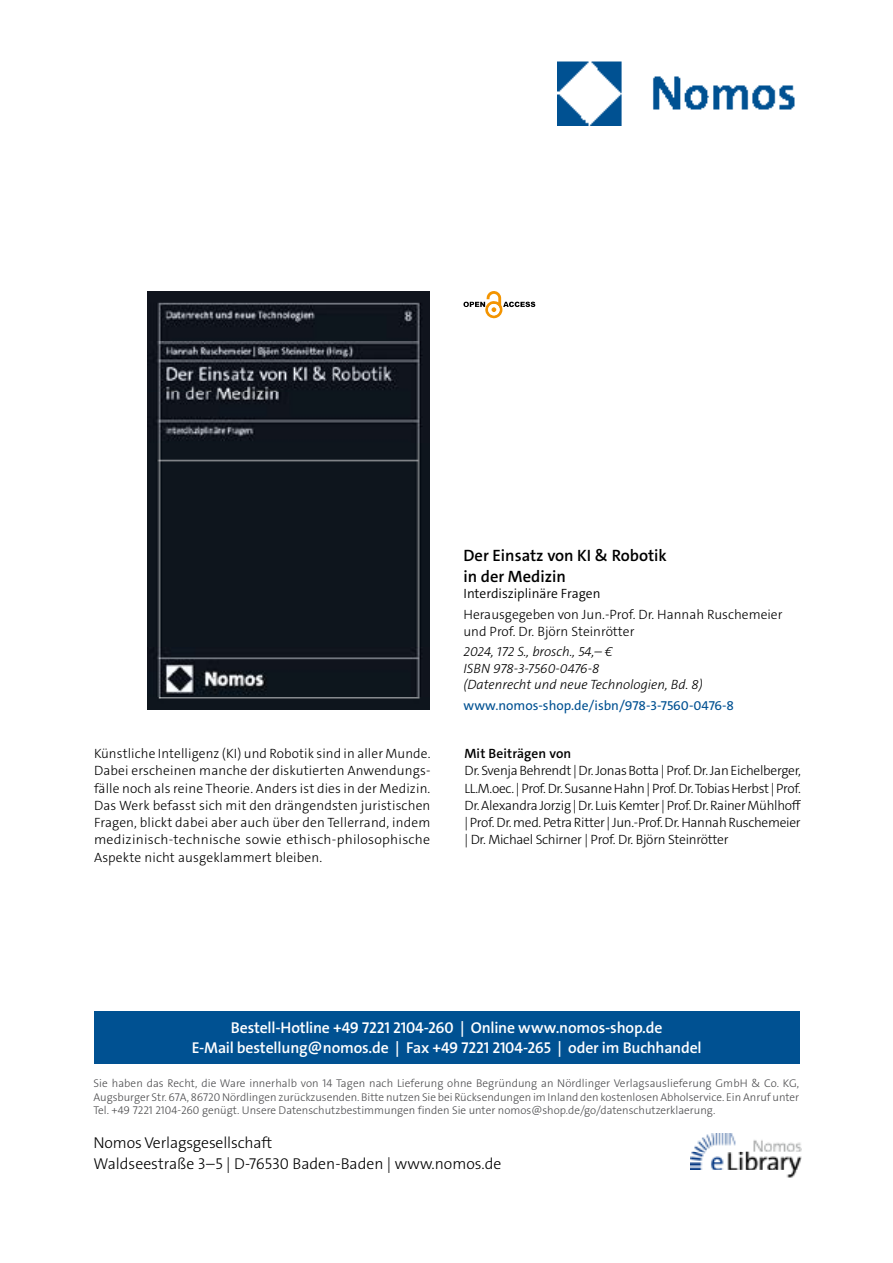
<style>
.page{position:relative;width:893px;height:1263px;background:#fff}
.page>*{position:absolute;margin:0;border:0;box-sizing:border-box;transform-origin:0 0}
.t1{font:600 16.5px/21px "The Sans C5";color:#000}
.t2{font:600 15.75px/21px "The Sans Os F";letter-spacing:-.01em;color:#fff;text-align:center}
.t3{font:300 15.75px/21px "The Sans Os F";color:#000}
.t4{font:300 13.5px/17.2px "The Sans C5";color:#000;text-align:justify}
.t5{font:italic 300 13.5px/16.5px "The Sans C5";color:#000}
.t6{font:13.5px "The Sans C5";color:#005192}
.t7{font:300 13.5px "The Sans C5";color:#000}
.t8{font:600 13.5px "The Sans C5";letter-spacing:.01em;color:#000}
.t9{font:300 11.25px/13.5px "The Sans Os F";color:#4b4b4d;text-align:justify}
</style>
<div class="page">
<img style="left:558px;top:61px;width:237px;height:65px">
<div style="left:94px;top:1011px;width:705px;height:52px;background:#005192"></div>
<img style="left:690px;top:1133px;width:111px;height:45px">
<img style="left:147px;top:291px;width:283px;height:418px">
<svg style="left:463px;top:291px;width:72px;height:28px"></svg>
<p class="t1" style="left:463px;top:545px;width:205px">Der Einsatz von KI &amp; Robotik in der Medizin</p>
<p class="t7" style="left:463px;top:585px;width:138px">Interdisziplinäre Fragen</p>
<p class="t4" style="left:463px;top:606px;width:320px;line-height:16.5px">Herausgegeben von Jun.-Prof. Dr. Hannah Ruschemeier und Prof. Dr. Björn Steinrötter</p>
<p class="t5" style="left:463px;top:644px;width:241px">2024, 172 S., brosch., 54,– €<br>ISBN 978-3-7560-0476-8<br>(Datenrecht und neue Technologien, Bd. 8)</p>
<p class="t6" style="left:463px;top:697px;width:272px">www.nomos-shop.de/isbn/978-3-7560-0476-8</p>
<p class="t4" style="left:94px;top:745px;width:338px">Künstliche Intelligenz (KI) und Robotik sind in aller Munde.<br>Dabei erscheinen manche der diskutierten Anwendungs&shy;fälle noch als reine Theorie. Anders ist dies in der Medizin.<br>Das Werk befasst sich mit den drängendsten juristischen Fragen, blickt dabei aber auch über den Tellerrand, indem medizinisch-technische sowie ethisch-philosophische Aspekte nicht ausgeklammert bleiben.</p>
<p class="t8" style="left:464px;top:745px;width:108px">Mit Beiträgen von</p>
<p class="t4" style="left:464px;top:762px;width:338px">Dr. Svenja Behrendt | Dr. Jonas Botta | Prof. Dr. Jan Eichelberger, LL.M.oec. | Prof. Dr. Susanne Hahn | Prof. Dr. Tobias Herbst | Prof.<br>Dr. Alexandra Jorzig | Dr. Luis Kemter | Prof. Dr. Rainer Mühlhoff | Prof. Dr. med. Petra Ritter | Jun.-Prof. Dr. Hannah Ruschemeier | Dr. Michael Schirner | Prof. Dr. Björn Steinrötter</p>
<p class="t2" style="left:192px;top:1017px;width:511px">Bestell-Hotline +49 7221 2104-260 | Online www.nomos-shop.de<br>E-Mail bestellung@nomos.de | Fax +49 7221 2104-265 | oder im Buchhandel</p>
<p class="t9" style="left:94px;top:1077px;width:707px">Sie haben das Recht, die Ware innerhalb von 14 Tagen nach Lieferung ohne Begründung an Nördlinger Verlagsauslieferung GmbH &amp; Co. KG, Augsburger Str. 67A, 86720 Nördlingen zurückzusenden. Bitte nutzen Sie bei Rücksendungen im Inland den kostenlosen Abholservice. Ein Anruf unter Tel. +49 7221 2104-260 genügt. Unsere Datenschutzbestimmungen finden Sie unter nomos@shop.de/go/datenschutzerklaerung.</p>
<p class="t3" style="left:94px;top:1133px;width:409px">Nomos Verlagsgesellschaft<br>Waldseestraße 3–5 | D-76530 Baden-Baden | www.nomos.de</p>
</div>
